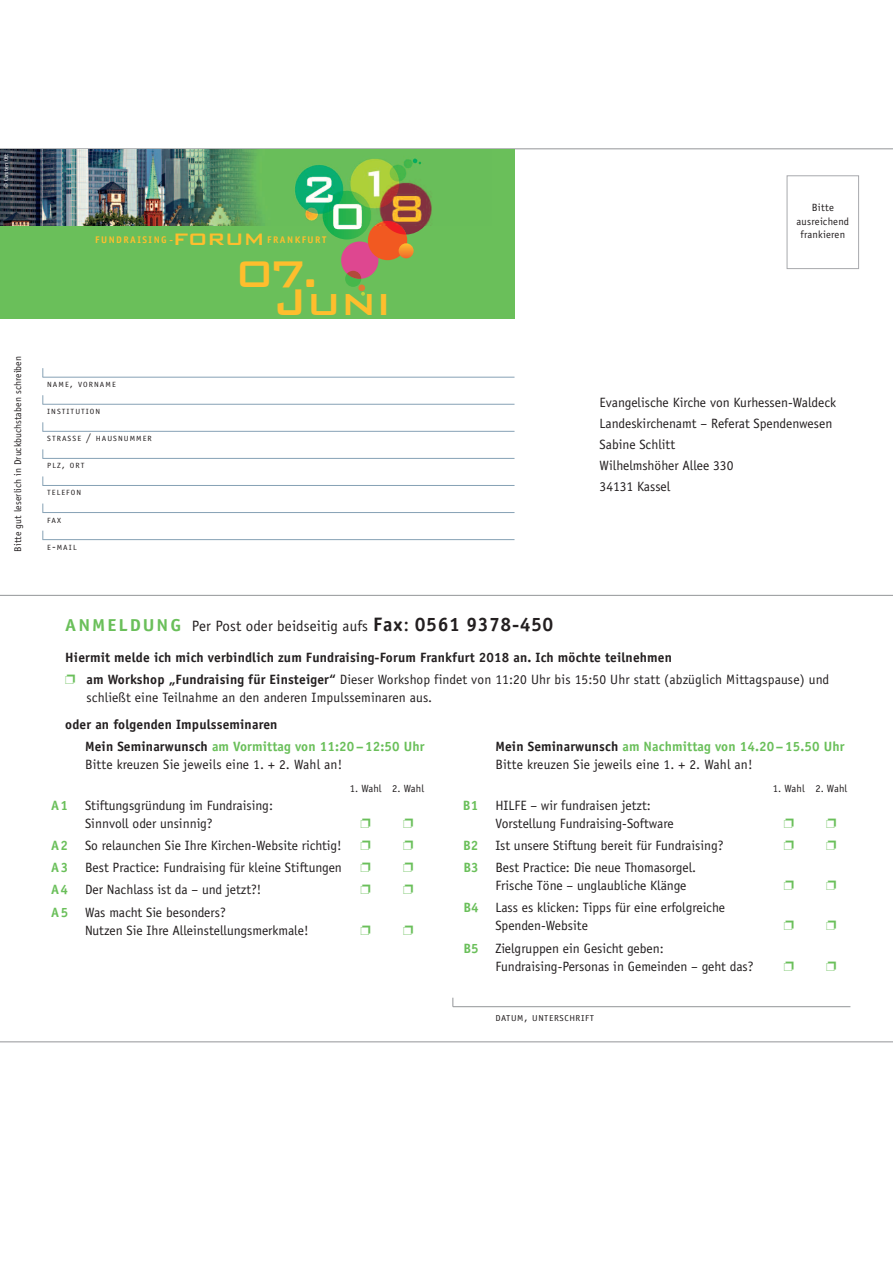
<style>
.page{position:relative;width:893px;height:1263px;background:#fff}
.page>*{position:absolute;margin:0;border:0;box-sizing:border-box;transform-origin:0 0}
.t1{font:500 49.5px "Bank Gothic";color:#febe2d}
.t2{font:500 27.15px "Bank Gothic";color:#febe2d}
.t3{font:15px "Officina Sans";letter-spacing:.01em;color:#231f20}
.t4{font:13.5px/22.2px "Officina Sans";color:#231f20}
.t5{font:700 13.5px/22.2px "Officina Sans";letter-spacing:.01em;color:#231f20}
.t6{font:700 13.5px "Officina Sans";letter-spacing:.06em;color:#6abf5a}
.t7{font:10.5px/13.5px "Officina Sans";letter-spacing:.01em;color:#231f20;text-align:center}
.t8{font:9.75px "Officina Sans";letter-spacing:.01em;color:#231f20}
.t9{font:700 9.6px "Officina Sans";letter-spacing:.15em;color:#febe2d}
.t10{font:8.7px "Officina Sans";letter-spacing:.065em;color:#231f20;scale:1.08 1}
.t11{font:7.5px "Officina Sans";letter-spacing:.13em;color:#231f20;scale:1.08 1}
.t12{font:6px "Officina Sans";letter-spacing:.01em;color:#fff}
.s1{font-size:9px}
.s2{font-size:10.5px}
.s3{font-weight:700;font-size:17.25px;color:#6abf5a}
.s4{font-weight:700;font-size:19.5px}
.s5{font-size:19.5px}
.s6{font-weight:400}
.s7{font-weight:700}
.s8{font-weight:700;color:#6abf5a}
.s9{font-size:12px}
</style>
<div class="page">
<hr style="left:0;top:595px;width:893px;height:1px;background:#939598">
<hr style="left:0;top:1041px;width:893px;height:1px;background:#939598">
<hr style="left:0;top:149px;width:893px;height:1px;background:#939598">
<div style="left:787px;top:175px;width:72px;height:94px;border:1px solid #a8a9ad"></div>
<hr style="left:43px;top:377px;width:471px;height:1px;background:#86a1b5">
<hr style="left:43px;top:404px;width:471px;height:1px;background:#86a1b5">
<hr style="left:43px;top:431px;width:471px;height:1px;background:#86a1b5">
<hr style="left:43px;top:458px;width:471px;height:1px;background:#86a1b5">
<hr style="left:43px;top:485px;width:471px;height:1px;background:#86a1b5">
<hr style="left:43px;top:512px;width:471px;height:1px;background:#86a1b5">
<hr style="left:43px;top:539px;width:471px;height:1px;background:#86a1b5">
<div style="left:0;top:150px;width:514px;height:168px;background:#6abf5a"></div>
<div style="left:341px;top:241px;width:37px;height:38px;background:#de4790;border-radius:50%"></div>
<svg style="left:345px;top:271px;width:20px;height:25px"></svg>
<div style="left:368px;top:221px;width:39px;height:39px;background:#f15921;border-radius:50%"></div>
<svg style="left:399px;top:243px;width:15px;height:15px"></svg>
<svg style="left:325px;top:226px;width:100px;height:13px"></svg>
<img style="left:0;top:150px;width:432px;height:76px">
<hr style="left:453px;top:1006px;width:397px;height:1px;background:#939598">
<p class="t12" style="left:4px;top:188px;width:36px;rotate:-90deg"><span class="s1">©</span> Carsten Ott</p>
<p class="t8" style="left:14px;top:551px;width:197px;rotate:-90deg">Bitte gut leserlich in Druckbuchstaben schreiben</p>
<p class="t9" style="left:95px;top:236px;width:79px">FUNDRAISING -</p>
<h2 class="t2" style="left:173px;top:217px;width:93px">forum</h2>
<p class="t9" style="left:267px;top:236px;width:61px">FRANKFURT</p>
<p class="t11" style="left:47px;top:382px;width:65px">NAME<span class="s2">,</span> VORNAME</p>
<p class="t11" style="left:47px;top:409px;width:51px">INSTITUTION</p>
<p class="t11" style="left:47px;top:436px;width:98px">STRASSE <span class="s2">/</span> HAUSNUMMER</p>
<p class="t11" style="left:47px;top:463px;width:36px">PLZ<span class="s2">,</span> ORT</p>
<p class="t11" style="left:47px;top:490px;width:33px">TELEFON</p>
<p class="t11" style="left:47px;top:517px;width:14px">FAX</p>
<p class="t11" style="left:47px;top:544px;width:29px">E<span class="s2">-</span>MAIL</p>
<h1 class="t1" style="left:236px;top:235px;width:85px">07.</h1>
<h1 class="t1" style="left:274px;top:263px;width:118px">Juni</h1>
<p class="t7" style="left:796px;top:202px;width:54px">Bitte ausreichend frankieren</p>
<p class="t4" style="left:600px;top:393px;width:238px;line-height:21px">Evangelische Kirche von Kurhessen-Waldeck<br>Landeskirchenamt – Referat Spendenwesen<br>Sabine Schlitt<br>Wilhelmshöher Allee 330<br>34131 Kassel</p>
<p class="t3" style="left:65px;top:620px;width:490px"><span class="s3">ANMELDUNG</span> Per Post oder beidseitig aufs <span class="s4">Fax</span><span class="s5">:</span> <span class="s4">0561 9378-450</span></p>
<p class="t5" style="left:87px;top:647px;width:744px;text-indent:-21px">Hiermit melde ich mich verbindlich zum Fundraising-Forum Frankfurt 2018 an. Ich möchte teilnehmen<br>am Workshop „Fundraising für Einsteiger“ <span class="s6">Dieser Workshop findet von 11:20 Uhr bis 15:50 Uhr statt (abzüglich Mittagspause) und</span></p>
<p class="t4" style="left:86px;top:688px;width:347px">schließt eine Teilnahme an den anderen Impulsseminaren aus.</p>
<p class="t5" style="left:65px;top:714px;width:214px">oder an folgenden Impulsseminaren</p>
<p class="t4" style="left:85px;top:739px;width:341px;line-height:18px"><span class="s7">Mein Seminarwunsch</span> <span class="s8">am Vormittag von 11:20–12:50 Uhr<br></span>Bitte kreuzen Sie jeweils eine 1. + 2. Wahl an!</p>
<p class="t7" style="left:350px;top:782px;width:76px">1. Wahl 2. Wahl</p>
<p class="t6" style="left:51px;top:800px;width:19px">A1</p>
<p class="t4" style="left:85px;top:797px;width:189px;line-height:18px">Stiftungsgründung im Fundraising:<br>Sinnvoll oder unsinnig?</p>
<p class="t6" style="left:51px;top:840px;width:19px">A2</p>
<p class="t4" style="left:51px;top:835px;width:292px;text-align:justify;text-indent:34px">So relaunchen Sie Ihre Kirchen-Website richtig!<br><span class="s8">A3</span> Best Practice: Fundraising für kleine Stiftungen <span class="s8">A4</span></p>
<p class="t4" style="left:51px;top:880px;width:212px;text-indent:34px">Der Nachlass ist da – und jetzt?!<br><span class="s8">A5</span> Was macht Sie besonders?</p>
<p class="t4" style="left:85px;top:920px;width:225px">Nutzen Sie Ihre Alleinstellungsmerkmale!</p>
<p class="t4" style="left:495px;top:739px;width:351px;line-height:18px"><span class="s7">Mein Seminarwunsch</span> <span class="s8">am Nachmittag von 14.20–15.50 Uhr<br></span>Bitte kreuzen Sie jeweils eine 1. + 2. Wahl an!</p>
<p class="t7" style="left:773px;top:782px;width:76px">1. Wahl 2. Wahl</p>
<p class="t6" style="left:463px;top:800px;width:17px">B1</p>
<p class="t4" style="left:495px;top:797px;width:180px;line-height:18px">HILFE – wir fundraisen jetzt:<br>Vorstellung Fundraising-Software</p>
<p class="t6" style="left:463px;top:840px;width:17px">B2</p>
<p class="t4" style="left:463px;top:835px;width:262px;text-indent:32px">Ist unsere Stiftung bereit für Fundraising?<br><span class="s8">B3</span> Best Practice: Die neue Thomasorgel.</p>
<p class="t4" style="left:463px;top:875px;width:263px;text-align:center">Frische Töne – unglaubliche Klänge<br><span class="s8">B4</span> Lass es klicken: Tipps für eine erfolgreiche</p>
<p class="t4" style="left:463px;top:916px;width:202px;text-indent:32px">Spenden-Website<br><span class="s8">B5</span> Zielgruppen ein Gesicht geben:</p>
<p class="t4" style="left:495px;top:956px;width:260px">Fundraising-Personas in Gemeinden – geht das?</p>
<p class="t10" style="left:496px;top:1014px;width:93px">DATUM<span class="s9">,</span> UNTERSCHRIFT</p>
</div>
